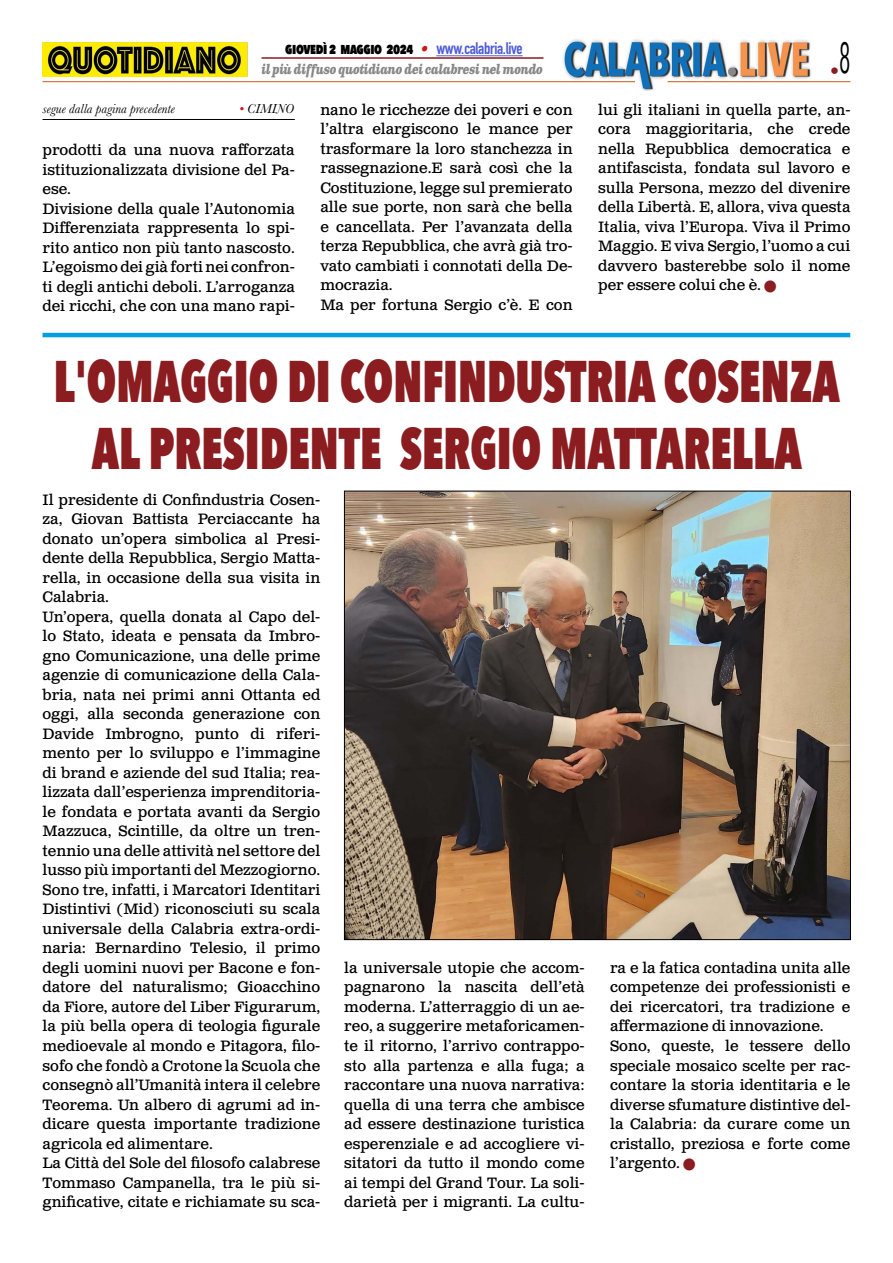
<style>
.page{position:relative;width:893px;height:1263px;background:#fff}
.page>*{position:absolute;margin:0;border:0;box-sizing:border-box;transform-origin:0 0}
.t1{font:800 58.5px/67.5px "Avenir Next Condensed";color:#8b1c1f;text-align:center;scale:.79 1}
.t2{font:18px "Avenir Next Condensed";color:#8b1c1f}
.t3{font:15px/19.5px "Clarendon Text Pro";color:#000}
.t4{font:800 15px "Avenir Next Condensed";letter-spacing:-.03em;color:#000;scale:.9 1}
.t5{font:italic 700 13.5px "Clarendon Text Pro";letter-spacing:-.05em;color:#878787;scale:.79 1}
.t6{font:italic 13.5px "Baskerville";color:#000}
.s1{font-family:"Clarendon Text Pro";font-weight:700;font-style:italic;color:#ca181a}
.s2{font-family:"DIN Condensed";font-weight:700;font-size:16.5px;color:#4f5cd6}
.s3{color:#ca181a}
.s4{color:#8b1c1f}
</style>
<div class="page">
<img style="left:563px;top:39px;width:248px;height:51px">
<hr style="left:43px;top:81px;width:592px;height:1px;background:#c85a19">
<hr style="left:668px;top:81px;width:182px;height:1px;background:#c85a19">
<hr style="left:436px;top:55px;width:87px;height:1px;background:#4f5cd6">
<hr style="left:261px;top:57px;width:282px;height:2px;background:#8b1c1f">
<img style="left:43px;top:42px;width:204px;height:35px">
<hr style="left:43px;top:119px;width:252px;height:1px;background:#000">
<hr style="left:43px;top:333px;width:807px;height:4px;background:#009fe3">
<img style="left:346px;top:493px;width:503px;height:445px">
<p class="t4" style="left:285px;top:39px;width:265px">giovedì 2 maggio 2024 <span class="s1">•</span> <span class="s2">www.calabria.live</span></p>
<p class="t5" style="left:261px;top:61px;width:358px">il più diffuso quotidiano dei calabresi nel mondo</p>
<p class="t2" style="left:830px;top:55px;width:22px">•<sup>8</sup></p>
<p class="t6" style="left:43px;top:100px;width:134px">segue dalla pagina precedente</p>
<p class="t6" style="left:239px;top:100px;width:56px"><span class="s3">•</span> CIMINO</p>
<p class="t3" style="left:43px;top:141px;width:254px">prodotti da una nuova rafforzata istituzionalizzata divisione del Pa&shy;ese.<br>Divisione della quale l’Autonomia<br>Differenziata rappresenta lo spi&shy;rito antico non più tanto nascosto.<br>L’egoismo dei già forti nei confron&shy;ti degli antichi deboli. L’arroganza dei ricchi, che con una mano rapi-</p>
<p class="t3" style="left:320px;top:101px;width:254px">nano le ricchezze dei poveri e con l’altra elargiscono le mance per trasformare la loro stanchezza in rassegnazione.E sarà così che la<br>Costituzione, legge sul premierato alle sue porte, non sarà che bella e cancellata. Per l’avanzata della terza Repubblica, che avrà già tro&shy;vato cambiati i connotati della De&shy;mocrazia.<br>Ma per fortuna Sergio c’è. E con</p>
<p class="t3" style="left:598px;top:101px;width:254px;text-align:justify">lui gli italiani in quella parte, an&shy;cora maggioritaria, che crede nella Repubblica democratica e antifascista, fondata sul lavoro e sulla Persona, mezzo del divenire della Libertà. E, allora, viva questa Italia, viva l’Europa. Viva il Primo Maggio. E viva Sergio, l’uomo a cui davvero basterebbe solo il nome per essere colui che è. <span class="s4">■</span></p>
<h1 class="t1" style="left:54px;top:347px;width:997px">L'OMAGGIO DI CONFINDUSTRIA COSENZA<br>AL PRESIDENTE SERGIO MATTARELLA</h1>
<p class="t3" style="left:43px;top:491px;width:279px">Il presidente di Confindustria Cosen&shy;za, Giovan Battista Perciaccante ha donato un’opera simbolica al Presi&shy;dente della Repubblica, Sergio Matta&shy;rella, in occasione della sua visita in Calabria.<br>Un’opera, quella donata al Capo del&shy;lo Stato, ideata e pensata da Imbro&shy;gno Comunicazione, una delle prime agenzie di comunicazione della Cala&shy;bria, nata nei primi anni Ottanta ed oggi, alla seconda generazione con Davide Imbrogno, punto di riferi&shy;mento per lo sviluppo e l’immagine di brand e aziende del sud Italia; rea&shy;lizzata dall’esperienza imprenditoria&shy;le fondata e portata avanti da Sergio Mazzuca, Scintille, da oltre un tren&shy;tennio una delle attività nel settore del lusso più importanti del Mezzogiorno.<br>Sono tre, infatti, i Marcatori Identitari Distintivi (Mid) riconosciuti su scala universale della Calabria extra-ordi&shy;naria: Bernardino Telesio, il primo degli uomini nuovi per Bacone e fon&shy;datore del naturalismo; Gioacchino da Fiore, autore del Liber Figurarum, la più bella opera di teologia figurale medioevale al mondo e Pitagora, filo&shy;sofo che fondò a Crotone la Scuola che consegnò all’Umanità intera il celebre Teorema. Un albero di agrumi ad in&shy;dicare questa importante tradizione agricola ed alimentare.<br>La Città del Sole del filosofo calabrese Tommaso Campanella, tra le più si&shy;gnificative, citate e richiamate su sca-</p>
<p class="t3" style="left:344px;top:959px;width:242px;text-align:justify">la universale utopie che accom&shy;pagnarono la nascita dell’età moderna. L’atterraggio di un ae&shy;reo, a suggerire metaforicamen&shy;te il ritorno, l’arrivo contrappo&shy;sto alla partenza e alla fuga; a raccontare una nuova narrativa: quella di una terra che ambisce ad essere destinazione turistica esperenziale e ad accogliere vi&shy;sitatori da tutto il mondo come ai tempi del Grand Tour. La soli&shy;darietà per i migranti. La cultu-</p>
<p class="t3" style="left:610px;top:959px;width:242px">ra e la fatica contadina unita alle competenze dei professionisti e dei ricercatori, tra tradizione e affermazione di innovazione.<br>Sono, queste, le tessere dello speciale mosaico scelte per rac&shy;contare la storia identitaria e le diverse sfumature distintive del&shy;la Calabria: da curare come un cristallo, preziosa e forte come l’argento. <span class="s4">■</span></p>
</div>
